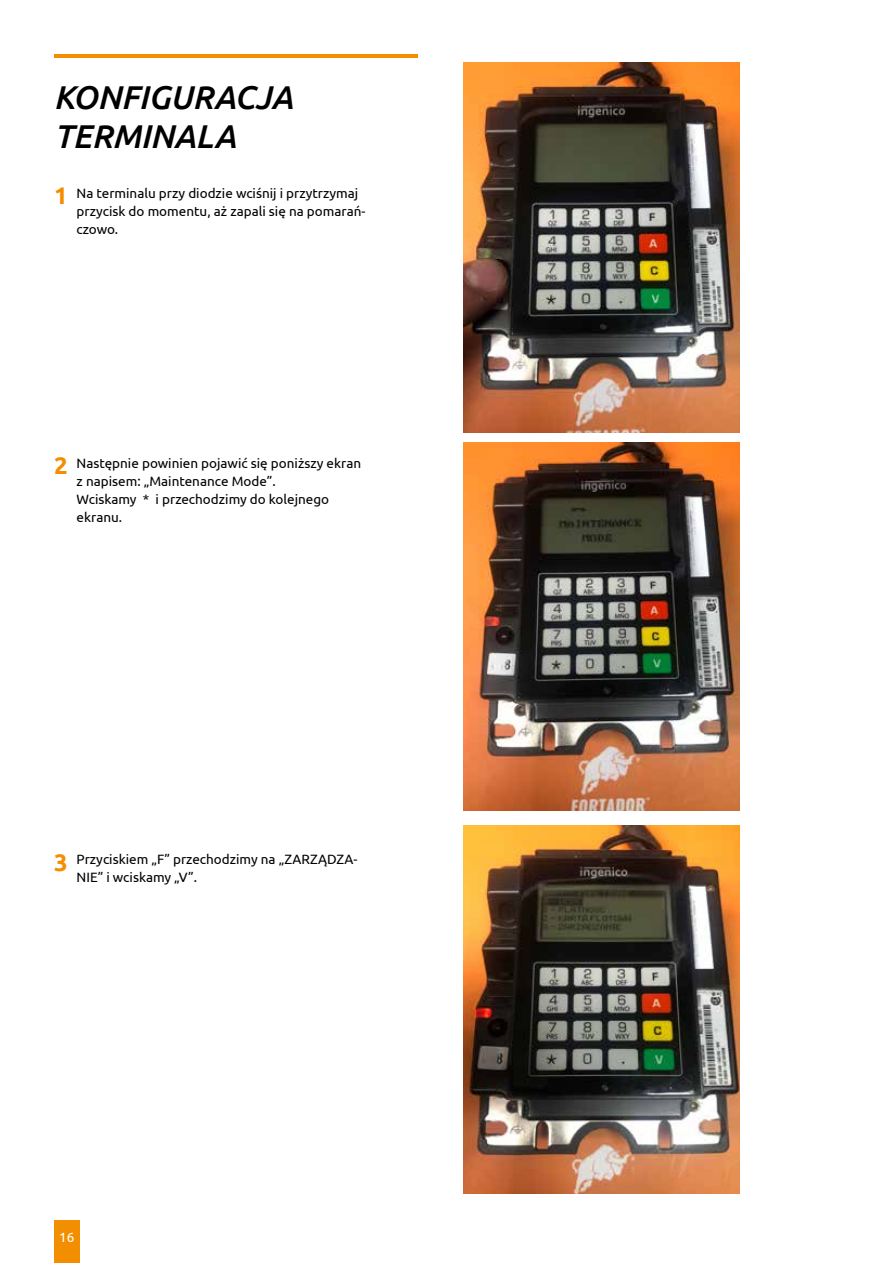
<style>
.page{position:relative;width:893px;height:1263px;background:#fff}
.page>*{position:absolute;margin:0;border:0;box-sizing:border-box;transform-origin:0 0}
.t1{font:italic 500 33px/39px "Ubuntu";color:#000}
.t2{font:700 24px "Ubuntu";color:#f28e00}
.t3{font:13.5px/18px "Ubuntu";color:#000}
.t4{font:13.5px "Ubuntu";color:#fff}
</style>
<div class="page">
<div style="left:54px;top:1220px;width:26px;height:43px;background:#f28e00"></div>
<img style="left:463px;top:62px;width:277px;height:370px">
<img style="left:463px;top:442px;width:277px;height:368px">
<img style="left:463px;top:825px;width:277px;height:368px">
<hr style="left:54px;top:54px;width:364px;height:3px;background:#f28e00">
<h1 class="t1" style="left:54px;top:77px;width:241px">KONFIGURACJA<br>TERMINALA</h1>
<p class="t3" style="left:77px;top:184px;width:291px">Na terminalu przy diodzie wciśnij i przytrzymaj przycisk do momentu, aż zapali się na pomarań&shy;czowo.</p>
<h2 class="t2" style="left:54px;top:181px;width:15px">1</h2>
<h2 class="t2" style="left:54px;top:451px;width:15px">2</h2>
<p class="t3" style="left:77px;top:454px;width:286px">Następnie powinien pojawić się poniższy ekran z napisem: „Maintenance Mode”.<br>Wciskamy * i przechodzimy do kolejnego ekranu.</p>
<h2 class="t2" style="left:54px;top:848px;width:15px">3</h2>
<p class="t3" style="left:77px;top:850px;width:282px">Przyciskiem „F” przechodzimy na „ZARZĄDZA-<br>NIE” i wciskamy „V”.</p>
<p class="t4" style="left:59px;top:1229px;width:17px">16</p>
</div>
